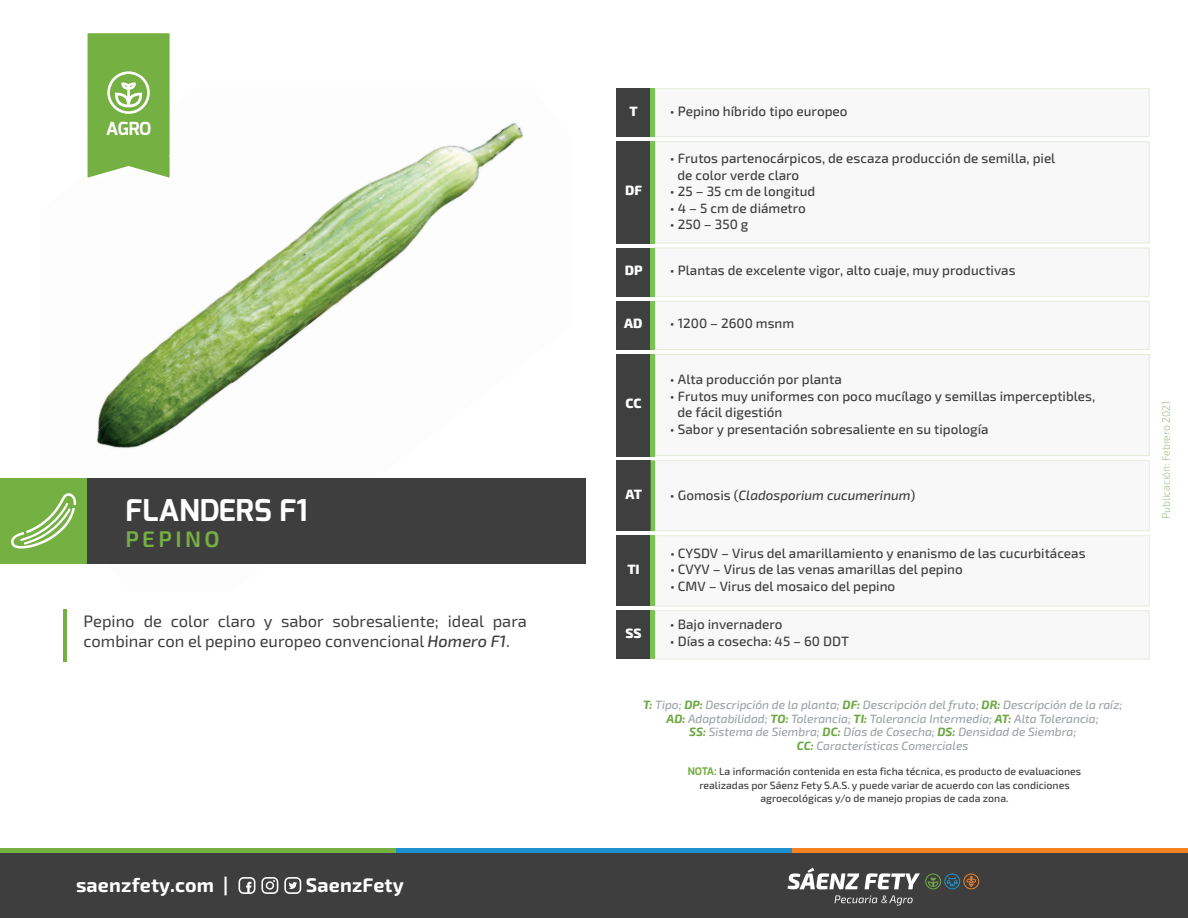
<style>
.page{position:relative;width:1188px;height:918px;background:#fff}
.page>*{position:absolute;margin:0;border:0;box-sizing:border-box;transform-origin:0 0}
.t1{font:700 30px "Exo";color:#fff}
.t2{font:600 22.5px "Exo 2";letter-spacing:.15em;color:#75b042}
.t3{font:700 19.65px "Exo 2";letter-spacing:.01em;color:#fff}
.t4{font:700 18px "Exo";color:#fff}
.t5{font:16.5px/19.5px "Exo 2";color:#3e3e3f}
.t6{font:500 13.5px/16.5px "Exo 2";color:#3e3e3f}
.t7{font:italic 500 13.5px "Exo 2";color:#3e3e3f}
.t8{font:800 13.5px "Exo 2";color:#fff}
.t9{font:italic 500 12px/13.5px "Exo 2";color:#9da3a7;text-align:center}
.t10{font:500 10.5px/13.5px "Exo 2";color:#3e3e3f;text-align:center}
.t11{font:200 10.5px "Exo 2";color:#6ea644}
.s1{font-weight:500;font-style:italic}
.s2{font-style:normal}
.s3{font-weight:700;color:#6ea644}
.s4{font-family:"Exo";font-weight:700;color:#75b042}
</style>
<div class="page">
<img style="left:452px;top:123px;width:72px;height:40px">
<img style="left:427px;top:145px;width:25px;height:9px">
<img style="left:411px;top:154px;width:73px;height:89px">
<img style="left:287px;top:164px;width:124px;height:96px">
<img style="left:296px;top:164px;width:41px;height:46px">
<img style="left:361px;top:260px;width:32px;height:25px">
<img style="left:384px;top:478px;width:114px;height:1px">
<img style="left:287px;top:164px;width:9px;height:78px">
<img style="left:287px;top:251px;width:74px;height:92px">
<img style="left:163px;top:246px;width:124px;height:110px">
<img style="left:172px;top:246px;width:42px;height:60px">
<img style="left:237px;top:356px;width:32px;height:25px">
<img style="left:260px;top:478px;width:115px;height:1px">
<img style="left:163px;top:246px;width:9px;height:93px">
<img style="left:163px;top:347px;width:74px;height:88px">
<img style="left:96px;top:342px;width:67px;height:107px">
<img style="left:113px;top:478px;width:73px;height:1px">
<img style="left:40px;top:444px;width:73px;height:35px">
<div style="left:0;top:853px;width:1188px;height:65px;background:#3e3e3f"></div>
<hr style="left:0;top:849px;width:396px;height:4px;background:#75b042">
<hr style="left:396px;top:849px;width:396px;height:4px;background:#1d90d0">
<hr style="left:792px;top:849px;width:396px;height:4px;background:#f58320">
<hr style="left:63px;top:609px;width:3px;height:53px;background:#75b042">
<svg style="left:835px;top:895px;width:78px;height:11px"></svg>
<svg style="left:788px;top:868px;width:71px;height:21px"></svg>
<svg style="left:865px;top:873px;width:114px;height:16px"></svg>
<div style="left:87px;top:479px;width:499px;height:85px;background:#3e3e3f"></div>
<div style="left:0;top:479px;width:87px;height:85px;background:#75b042"></div>
<svg style="left:87px;top:33px;width:83px;height:145px;background:#83b856"></svg>
<svg style="left:261px;top:877px;width:17px;height:17px"></svg>
<svg style="left:655px;top:141px;width:495px;height:102px"></svg>
<div style="left:617px;top:141px;width:34px;height:102px;background:#3f3f40"></div>
<hr style="left:651px;top:141px;width:4px;height:102px;background:#7ac251">
<svg style="left:239px;top:877px;width:16px;height:17px"></svg>
<svg style="left:284px;top:877px;width:17px;height:17px"></svg>
<div style="left:616px;top:301px;width:34px;height:49px;background:#3f3f40"></div>
<div style="left:650px;top:301px;width:5px;height:49px;background:#7ac251"></div>
<div style="left:616px;top:610px;width:34px;height:49px;background:#3f3f40"></div>
<div style="left:650px;top:610px;width:5px;height:49px;background:#7ac251"></div>
<svg style="left:655px;top:354px;width:495px;height:102px"></svg>
<div style="left:617px;top:354px;width:34px;height:102px;background:#3f3f40"></div>
<hr style="left:651px;top:354px;width:4px;height:102px;background:#7ac251">
<div style="left:617px;top:460px;width:34px;height:71px;background:#3f3f40"></div>
<svg style="left:11px;top:493px;width:65px;height:56px"></svg>
<svg style="left:655px;top:88px;width:494px;height:49px"></svg>
<div style="left:616px;top:88px;width:34px;height:49px;background:#3f3f40"></div>
<div style="left:650px;top:88px;width:5px;height:49px;background:#7ac251"></div>
<svg style="left:655px;top:248px;width:494px;height:102px"></svg>
<div style="left:616px;top:248px;width:34px;height:49px;background:#3f3f40"></div>
<div style="left:650px;top:248px;width:5px;height:49px;background:#7ac251"></div>
<svg style="left:651px;top:460px;width:499px;height:199px"></svg>
<div style="left:617px;top:535px;width:34px;height:71px;background:#3f3f40"></div>
<hr style="left:651px;top:535px;width:4px;height:71px;background:#7ac251">
<h3 class="t4" style="left:106px;top:117px;width:47px">AGRO</h3>
<h1 class="t1" style="left:125px;top:490px;width:184px">FLANDERS F1</h1>
<h2 class="t2" style="left:125px;top:526px;width:96px">PEPINO</h2>
<p class="t5" style="left:84px;top:612px;width:445px">Pepino de color claro y sabor sobresaliente; ideal para combinar con el pepino europeo convencional <span class="s1">Homero F1</span>.</p>
<h3 class="t3" style="left:76px;top:873px;width:154px">saenzfety.com |</h3>
<h3 class="t3" style="left:306px;top:873px;width:100px">SaenzFety</h3>
<p class="t8" style="left:629px;top:103px;width:10px">T</p>
<p class="t6" style="left:670px;top:103px;width:179px">• Pepino híbrido tipo europeo</p>
<p class="t8" style="left:625px;top:182px;width:18px">DF</p>
<p class="t6" style="left:678px;top:151px;width:379px;text-indent:-8px">• Frutos partenocárpicos, de escaza producción de semilla, piel de color verde claro</p>
<p class="t6" style="left:670px;top:184px;width:147px">• 25 – 35 cm de longitud</p>
<p class="t6" style="left:670px;top:200px;width:138px">• 4 – 5 cm de diámetro</p>
<p class="t6" style="left:670px;top:217px;width:80px">• 250 – 350 g</p>
<p class="t8" style="left:625px;top:262px;width:19px">DP</p>
<p class="t6" style="left:670px;top:262px;width:347px">• Plantas de excelente vigor, alto cuaje, muy productivas</p>
<p class="t8" style="left:624px;top:315px;width:20px">AD</p>
<p class="t6" style="left:670px;top:316px;width:126px">• 1200 – 2600 msnm</p>
<p class="t8" style="left:626px;top:395px;width:17px">CC</p>
<p class="t6" style="left:670px;top:371px;width:173px">• Alta producción por planta</p>
<p class="t6" style="left:678px;top:388px;width:419px;text-indent:-8px">• Frutos muy uniformes con poco mucílago y semillas imperceptibles, de fácil digestión</p>
<p class="t6" style="left:670px;top:421px;width:320px">• Sabor y presentación sobresaliente en su tipología</p>
<p class="t8" style="left:625px;top:486px;width:18px">AT</p>
<p class="t7" style="left:670px;top:487px;width:247px"><span class="s2">• Gomosis (</span>Cladosporium cucumerinum<span class="s2">)</span></p>
<p class="t8" style="left:627px;top:561px;width:14px">TI</p>
<p class="t8" style="left:625px;top:625px;width:18px">SS</p>
<p class="t6" style="left:670px;top:545px;width:417px">• CYSDV – Virus del amarillamiento y enanismo de las cucurbitáceas</p>
<p class="t6" style="left:670px;top:562px;width:294px">• CVYV – Virus de las venas amarillas del pepino</p>
<p class="t6" style="left:670px;top:578px;width:227px">• CMV – Virus del mosaico del pepino</p>
<p class="t6" style="left:670px;top:616px;width:114px">• Bajo invernadero</p>
<p class="t6" style="left:670px;top:633px;width:181px">• Días a cosecha: 45 – 60 DDT</p>
<p class="t9" style="left:643px;top:699px;width:481px"><span class="s3">T:</span> Tipo; <span class="s3">DP:</span> Descripción de la planta; <span class="s3">DF:</span> Descripción del fruto; <span class="s3">DR:</span> Descripción de la raíz; <span class="s3">AD:</span> Adaptabilidad; <span class="s3">TO:</span> Tolerancia; <span class="s3">TI:</span> Tolerancia Intermedia; <span class="s3">AT:</span> Alta Tolerancia;<br><span class="s3">SS:</span> Sistema de Siembra; <span class="s3">DC:</span> Días de Cosecha; <span class="s3">DS:</span> Densidad de Siembra;<br><span class="s3">CC:</span> Características Comerciales</p>
<p class="t10" style="left:688px;top:765px;width:395px"><span class="s4">NOTA:</span> La información contenida en esta ficha técnica, es producto de evaluaciones realizadas por Sáenz Fety S.A.S. y puede variar de acuerdo con las condiciones agroecológicas y/o de manejo propias de cada zona.</p>
<p class="t11" style="left:1160px;top:519px;width:120px;rotate:-90deg">Publicación: Febrero 2021</p>
</div>
